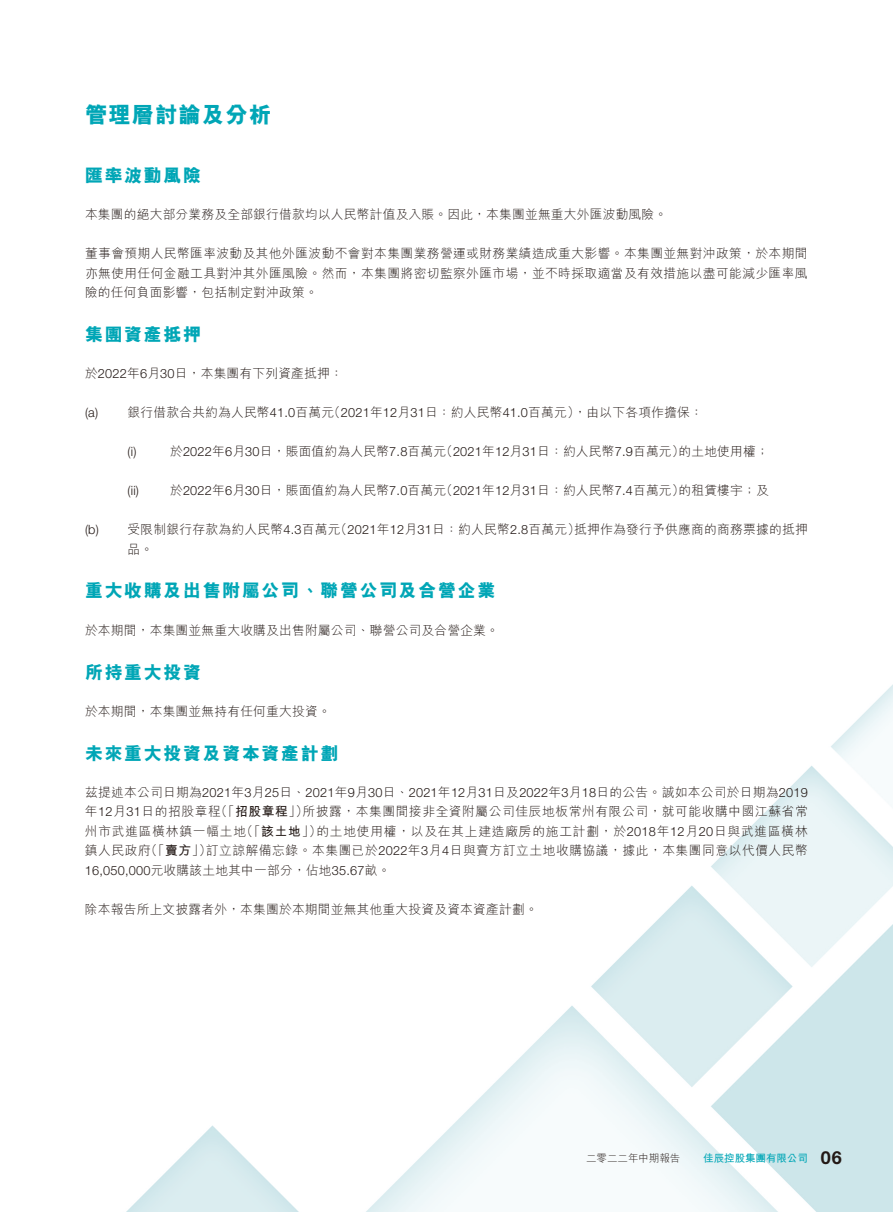
<style>
.page{position:relative;width:893px;height:1212px;background:#fff}
.page>*{position:absolute;margin:0;border:0;box-sizing:border-box;transform-origin:0 0}
.t1{font:800 22.5px "M Hei HK";letter-spacing:.04em;color:#00a6b6}
.t2{font:800 18px "M Hei HK";letter-spacing:.09em;color:#00a6b6}
.t3{font:700 18px "Helvetica Neue LT Std";color:#231916}
.t4{font:300 12.75px/19.5px "M Hei HK";letter-spacing:.015em;color:#231916;text-align:justify}
.t5{font:300 12.75px/19.5px "M Hei HK";letter-spacing:.045em;color:#231916;text-align:right}
.t6{font:300 12.75px/19.5px "M Hei HK";letter-spacing:.04em;color:#231916}
.t7{font:300 12.75px "M Hei HK";letter-spacing:.06em;color:#231916}
.t8{font:300 12.75px "Helvetica Neue LT Std";color:#231916}
.t9{font:700 10.5px "M Hei HK";letter-spacing:-.005em;color:#00a6b6}
.t10{font:300 10.5px "M Hei HK";letter-spacing:-.005em;color:#231916}
.s1{font-family:"Helvetica Neue LT Std"}
.s2{font-weight:700}
</style>
<div class="page">
<img style="left:126px;top:684px;width:767px;height:528px">
<h1 class="t1" style="left:85px;top:104px;width:188px">管理層討論及分析</h1>
<h2 class="t2" style="left:85px;top:166px;width:118px">匯率波動風險</h2>
<p class="t4" style="left:85px;top:205px;width:584px">本集團的絕大部分業務及全部銀行借款均以人民幣計值及入賬。因此，本集團並無重大外匯波動風險。</p>
<p class="t4" style="left:85px;top:244px;width:724px">董事會預期人民幣匯率波動及其他外匯波動不會對本集團業務營運或財務業績造成重大影響。本集團並無對沖政策，於本期間亦無使用任何金融工具對沖其外匯風險。然而，本集團將密切監察外匯市場，並不時採取適當及有效措施以盡可能減少匯率風險的任何負面影響，包括制定對沖政策。</p>
<h2 class="t2" style="left:85px;top:325px;width:118px">集團資產抵押</h2>
<p class="t4" style="left:85px;top:364px;width:259px">於<span class="s1">2022</span>年月<span class="s1">6 30</span>日，本集團有下列資產抵押：</p>
<p class="t4" style="left:328px;top:403px;width:376px">（<span class="s1">2021</span>年<span class="s1">12</span>月<span class="s1">31</span>日：約人民幣<span class="s1">41.0</span>百萬元，）由以下各項作擔保：</p>
<p class="t4" style="left:128px;top:403px;width:208px">銀行借款合共約為人民幣<span class="s1">41.0</span>百萬元</p>
<p class="t8" style="left:85px;top:405px;width:15px">a( )</p>
<p class="t8" style="left:85px;top:522px;width:15px">b( )</p>
<p class="t8" style="left:128px;top:444px;width:10px">) i(</p>
<p class="t8" style="left:128px;top:483px;width:13px">i i( )</p>
<p class="t4" style="left:440px;top:442px;width:246px">（<span class="s1">2021</span>年<span class="s1">12</span>月<span class="s1">31</span>日：約人民幣<span class="s1">7.9</span>百萬元）</p>
<p class="t4" style="left:170px;top:442px;width:278px">於<span class="s1">2022</span>年月<span class="s1">6 30</span>日，賬面值約為人民幣<span class="s1">7.8</span>百萬元</p>
<p class="t4" style="left:678px;top:442px;width:92px">的土地使用權;</p>
<p class="t4" style="left:440px;top:481px;width:246px">（<span class="s1">2021</span>年<span class="s1">12</span>月<span class="s1">31</span>日：約人民幣<span class="s1">7.4</span>百萬元）</p>
<p class="t4" style="left:170px;top:481px;width:278px">於<span class="s1">2022</span>年月<span class="s1">6 30</span>日，賬面值約為人民幣<span class="s1">7.0</span>百萬元</p>
<p class="t4" style="left:678px;top:481px;width:92px">的租賃樓宇；及</p>
<p class="t4" style="left:335px;top:520px;width:247px">（<span class="s1">2021</span>年<span class="s1">12</span>月<span class="s1">31</span>日：約人民幣<span class="s1">2.8</span>百萬元）</p>
<p class="t4" style="left:128px;top:520px;width:215px">受限制銀行存款為約人民幣<span class="s1">4.3</span>百萬元</p>
<p class="t4" style="left:574px;top:520px;width:235px">抵押作為發行予供應商的商務票據的抵押</p>
<p class="t4" style="left:128px;top:539px;width:27px">品。</p>
<h2 class="t2" style="left:85px;top:582px;width:412px">重大收購及出售附屬公司、聯營公司及合營企業</h2>
<p class="t4" style="left:85px;top:620px;width:415px">於本期間，本集團並無重大收購及出售附屬公司、聯營公司及合營企業。</p>
<h2 class="t2" style="left:85px;top:663px;width:118px">所持重大投資</h2>
<p class="t4" style="left:85px;top:701px;width:247px">於本期間，本集團並無持有任何重大投資。</p>
<h2 class="t2" style="left:85px;top:744px;width:255px">未來重大投資及資本資產計劃</h2>
<p class="t5" style="left:85px;top:782px;width:724px">茲提述本公司日期為<span class="s1">2021</span>年月<span class="s1">3 25</span>日、<span class="s1">2021</span>年月<span class="s1">9 30</span>日、<span class="s1">2021</span>年<span class="s1">12</span>月<span class="s1">31</span>日及<span class="s1">2022</span>年月<span class="s1">3 18</span>日的公告。誠如本公司於日期為<span class="s1">2019</span>所披露，本集團間接非全資附屬公司佳辰地板常州有限公司，就可能收購中國江蘇省常</p>
<p class="t4" style="left:215px;top:802px;width:95px">（「<span class="s2">招股章程</span>」）</p>
<p class="t4" style="left:85px;top:802px;width:137px">年<span class="s1">12</span>月<span class="s1">31</span>日的招股章程</p>
<p class="t4" style="left:241px;top:821px;width:83px">（「<span class="s2">該土地</span>」）</p>
<p class="t6" style="left:206px;top:821px;width:604px;text-indent:-121px">州市武進區橫林鎮一幅土地<br>訂立諒解備忘錄。本集團已於<span class="s1">2022</span>年 月<span class="s1">3 4</span>日與賣方訂立土地收購協議，據此，本集團同意以代價人民幣</p>
<p class="t7" style="left:316px;top:825px;width:493px">的土地使用權，以及在其上建造廠房的施工計劃，於<span class="s1">2018</span>年<span class="s1">12</span>月<span class="s1">20</span>日與武進區橫林</p>
<p class="t4" style="left:145px;top:841px;width:68px">（「<span class="s2">賣方</span>」）</p>
<p class="t4" style="left:85px;top:841px;width:307px">鎮人民政府<br><span class="s1">16,050,000</span>元收購該土地其中一部分，佔地<span class="s1">35.67</span>畝。</p>
<p class="t4" style="left:85px;top:899px;width:454px">除本報告所上文披露者外，本集團於本期間並無其他重大投資及資本資產計劃。</p>
<p class="t10" style="left:586px;top:1153px;width:96px">二零二二年中期報告</p>
<p class="t9" style="left:703px;top:1151px;width:106px">佳辰控股集團有限公司</p>
<h2 class="t3" style="left:821px;top:1147px;width:22px">06</h2>
</div>
